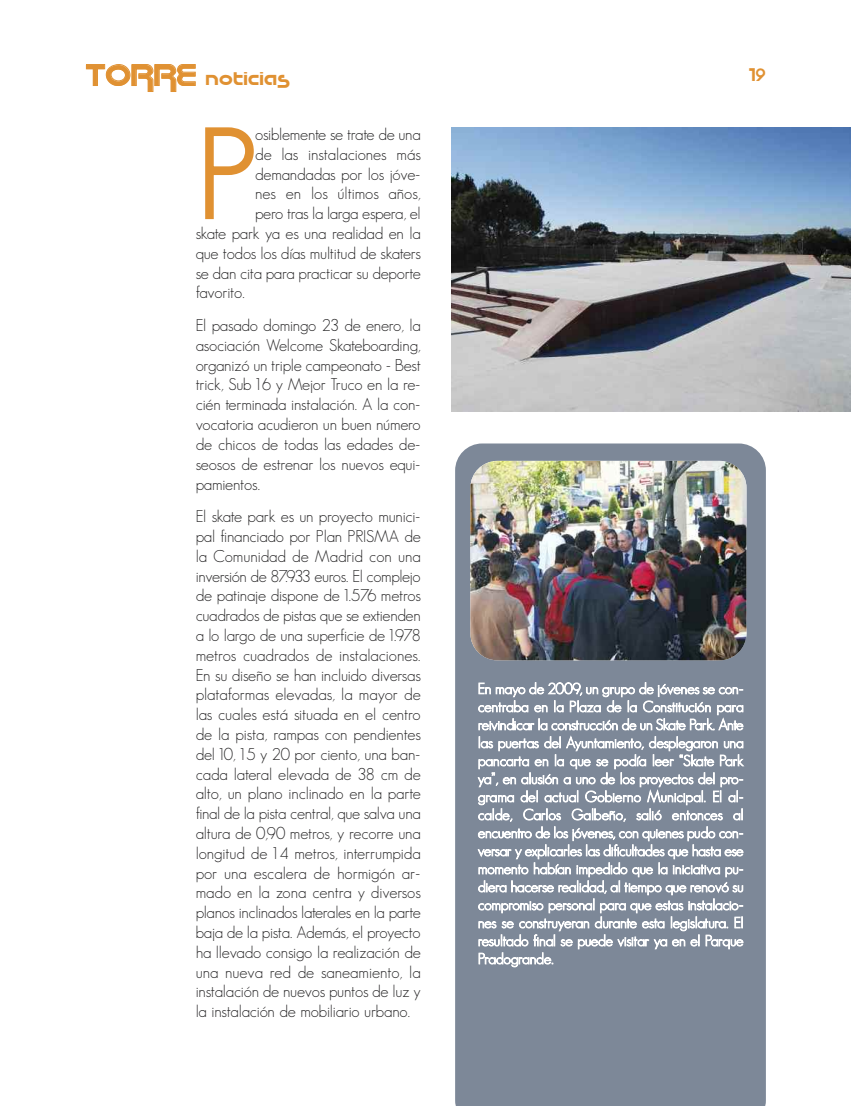
<style>
.page{position:relative;width:851px;height:1106px;background:#fff}
.page>*{position:absolute;margin:0;border:0;box-sizing:border-box;transform-origin:0 0}
.t1{font:122.1px "Bougan S Si";color:#e09132}
.t2{font:22.5px "Cupertino";color:#e09132}
.t3{font:16.5px/19.8px "Bougan S Si";letter-spacing:-.015em;color:#272627;text-align:justify}
.t4{font:16.5px "Cupertino";color:#e09132}
.t5{font:15px/18px "Bougan S Si";letter-spacing:-.015em;color:#fff;text-align:justify}
.s1{font-size:27px}
</style>
<div class="page">
<div style="left:455px;top:443px;width:310px;height:663px;background:#7d8898"></div>
<img style="left:470px;top:461px;width:276px;height:199px;border-radius:27px">
<img style="left:451px;top:128px;width:399px;height:283px">
<h2 class="t2" style="left:86px;top:63px;width:206px"><span class="s1">TORRE</span> noticias</h2>
<p class="t4" style="left:748px;top:66px;width:18px">19</p>
<h1 class="t1" style="left:198px;top:104px;width:61px">P</h1>
<p class="t3" style="left:255px;top:124px;width:167px">osiblemente se trate de una</p>
<p class="t3" style="left:255px;top:144px;width:167px">de las instalaciones más</p>
<p class="t3" style="left:255px;top:164px;width:167px">demandadas por los jóve-</p>
<p class="t3" style="left:255px;top:184px;width:167px">nes en los últimos años,</p>
<p class="t3" style="left:255px;top:204px;width:167px">pero tras la larga espera, el</p>
<p class="t3" style="left:196px;top:223px;width:226px">skate park ya es una realidad en la</p>
<p class="t3" style="left:196px;top:243px;width:226px">que todos los días multitud de skaters</p>
<p class="t3" style="left:196px;top:263px;width:226px">se dan cita para practicar su deporte</p>
<p class="t3" style="left:196px;top:283px;width:51px">favorito.</p>
<p class="t3" style="left:196px;top:315px;width:226px">El pasado domingo 23 de enero, la asociación Welcome Skateboarding, organizó un triple campeonato - Best trick, Sub16 y Mejor Truco en la re&shy;cién terminada instalación. A la con&shy;vocatoria acudieron un buen número de chicos de todas las edades de&shy;seosos de estrenar los nuevos equi&shy;pamientos.</p>
<p class="t3" style="left:196px;top:506px;width:226px">El skate park es un proyecto munici&shy;pal financiado por Plan PRISMA de la Comunidad de Madrid con una inversión de 87.933 euros. El complejo de patinaje dispone de1.576 metros cuadrados de pistas que se extienden a lo largo de una superficie de1.978 metros cuadrados de instalaciones.<br>En su diseño se han incluido diversas plataformas elevadas, la mayor de las cuales está situada en el centro de la pista, rampas con pendientes del10,15 y 20 por ciento, una ban&shy;cada lateral elevada de 38 cm de alto, un plano inclinado en la parte final de la pista central, que salva una altura de 0,90 metros, y recorre una longitud de 14 metros, interrumpida por una escalera de hormigón ar&shy;mado en la zona centra y diversos planos inclinados laterales en la parte baja de la pista. Además, el proyecto ha llevado consigo la realización de una nueva red de saneamiento, la instalación de nuevos puntos de luz y la instalación de mobiliario urbano.</p>
<p class="t5" style="left:478px;top:679px;width:267px">En mayo de 2009, un grupo de jóvenes se con&shy;centraba en la Plaza de la Constitución para reivindicar la construcción de un Skate Park. Ante las puertas del Ayuntamiento, desplegaron una pancarta en la que se podía leer “Skate Park ya”, en alusión a uno de los proyectos del pro&shy;grama del actual Gobierno Municipal. El al&shy;calde, Carlos Galbeño, salió entonces al encuentro de los jóvenes, con quienes pudo con&shy;versar y explicarles las dificultades que hasta ese momento habían impedido que la iniciativa pu&shy;diera hacerse realidad, al tiempo que renovó su compromiso personal para que estas instalacio&shy;nes se construyeran durante esta legislatura. El resultado final se puede visitar ya en el Parque Pradogrande.</p>
</div>
